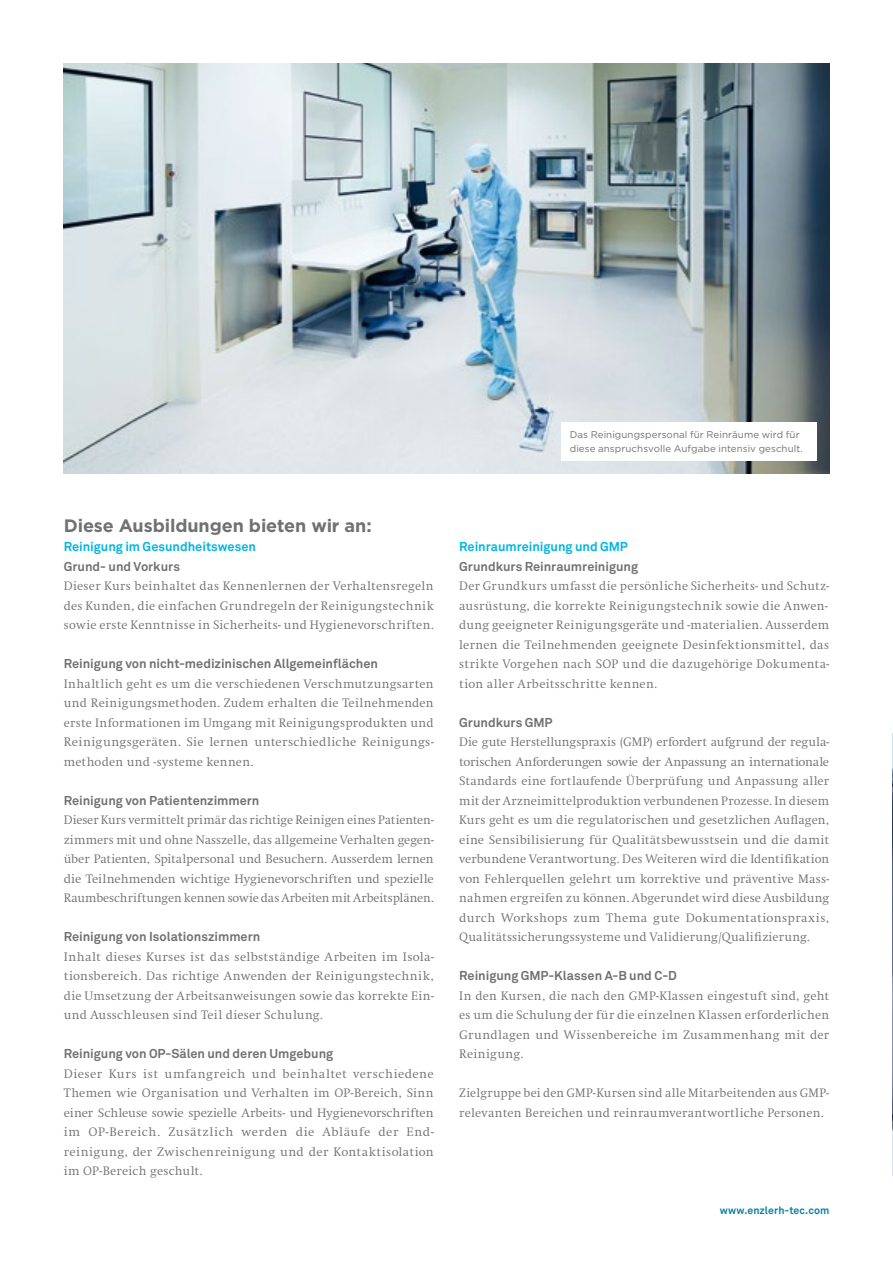
<style>
.page{position:relative;width:893px;height:1263px;background:#fff}
.page>*{position:absolute;margin:0;border:0;box-sizing:border-box;transform-origin:0 0}
.t1{font:700 18px "Gotham";letter-spacing:-.005em;color:#707172}
.t2{font:300 12.75px/19.5px "Swift";letter-spacing:.02em;color:#707172;text-align:justify}
.t3{font:700 12.75px "Akkurat";color:#707172}
.t4{font:700 12.75px "Akkurat";color:#00b5e0}
.t5{font:700 10.5px "Akkurat";letter-spacing:.01em;color:#0a80a1}
.t6{font:9.75px/13.5px "Gotham";letter-spacing:.01em;color:#707172}
</style>
<div class="page">
<img style="left:64px;top:64px;width:765px;height:409px">
<img style="left:892px;top:733px;width:1px;height:442px">
<div style="left:561px;top:422px;width:255px;height:39px;background:#fff"></div>
<p class="t6" style="left:570px;top:428px;width:235px">Das Reinigungspersonal für Reinräume wird für diese anspruchsvolle Aufgabe intensiv geschult.</p>
<h1 class="t1" style="left:64px;top:515px;width:309px">Diese Ausbildungen bieten wir an:</h1>
<p class="t4" style="left:64px;top:539px;width:194px">Reinigung im Gesundheitswesen</p>
<p class="t3" style="left:64px;top:558px;width:118px">Grund- und Vorkurs</p>
<p class="t2" style="left:64px;top:577px;width:371px">Dieser Kurs beinhaltet das Kennenlernen der Verhaltensregeln des Kunden, die einfachen Grundregeln der Reinigungstechnik sowie erste Kenntnisse in Sicherheits- und Hygienevorschriften.</p>
<p class="t3" style="left:64px;top:656px;width:316px">Reinigung von nicht-medizinischen Allgemeinflächen</p>
<p class="t2" style="left:64px;top:674px;width:371px">Inhaltlich geht es um die verschiedenen Verschmutzungsarten und Reinigungsmethoden. Zudem erhalten die Teilnehmenden erste Informationen im Umgang mit Reinigungsprodukten und Reinigungsgeräten. Sie lernen unterschiedliche Reinigungs&shy;methoden und -systeme kennen.</p>
<p class="t3" style="left:64px;top:792px;width:197px">Reinigung von Patientenzimmern</p>
<p class="t2" style="left:64px;top:811px;width:371px">Dieser Kurs vermittelt primär das richtige Reinigen eines Patienten&shy;zimmers mit und ohne Nasszelle, das allgemeine Verhalten gegen&shy;über Patienten, Spitalpersonal und Besuchern. Ausserdem lernen die Teilnehmenden wichtige Hygienevorschriften und spezielle Raumbeschriftungen kennen sowie das Arbeiten mit Arbeitsplänen.</p>
<p class="t3" style="left:64px;top:929px;width:198px">Reinigung von Isolationszimmern</p>
<p class="t2" style="left:64px;top:947px;width:371px">Inhalt dieses Kurses ist das selbstständige Arbeiten im Isola&shy;tionsbereich. Das richtige Anwenden der Reinigungstechnik, die Umsetzung der Arbeitsanweisungen sowie das korrekte Ein&shy;und Ausschleusen sind Teil dieser Schulung.</p>
<p class="t3" style="left:64px;top:1046px;width:271px">Reinigung von OP-Sälen und deren Umgebung</p>
<p class="t2" style="left:64px;top:1064px;width:371px">Dieser Kurs ist umfangreich und beinhaltet verschiedene Themen wie Organisation und Verhalten im OP-Bereich, Sinn einer Schleuse sowie spezielle Arbeits- und Hygienevorschriften im OP-Bereich. Zusätzlich werden die Abläufe der End&shy;reinigung, der Zwischenreinigung und der Kontaktisolation im OP-Bereich geschult.</p>
<p class="t4" style="left:459px;top:539px;width:170px">Reinraumreinigung und GMP</p>
<p class="t3" style="left:459px;top:558px;width:180px">Grundkurs Reinraumreinigung</p>
<p class="t2" style="left:459px;top:577px;width:371px">Der Grundkurs umfasst die persönliche Sicherheits- und Schutz&shy;ausrüstung, die korrekte Reinigungstechnik sowie die Anwen&shy;dung geeigneter Reinigungsgeräte und -materialien. Ausserdem lernen die Teilnehmenden geeignete Desinfektionsmittel, das strikte Vorgehen nach SOP und die dazugehörige Dokumenta&shy;tion aller Arbeitsschritte kennen.</p>
<p class="t3" style="left:459px;top:714px;width:95px">Grundkurs GMP</p>
<p class="t2" style="left:459px;top:733px;width:371px">Die gute Herstellungspraxis (GMP) erfordert aufgrund der regula&shy;torischen Anforderungen sowie der Anpassung an internationale Standards eine fortlaufende Überprüfung und Anpassung aller mit der Arzneimittelproduktion verbundenen Prozesse. In diesem Kurs geht es um die regulatorischen und gesetzlichen Auflagen, eine Sensibilisierung für Qualitätsbewusstsein und die damit verbundene Verantwortung. Des Weiteren wird die Identifikation von Fehlerquellen gelehrt um korrektive und präventive Mass&shy;nahmen ergreifen zu können. Abgerundet wird diese Ausbildung durch Workshops zum Thema gute Dokumentationspraxis, Qualitätssicherungssysteme und Validierung/Qualifizierung.</p>
<p class="t3" style="left:459px;top:968px;width:219px">Reinigung GMP-Klassen A-B und C-D</p>
<p class="t2" style="left:459px;top:986px;width:371px">In den Kursen, die nach den GMP-Klassen eingestuft sind, geht es um die Schulung der für die einzelnen Klassen erforderlichen Grundlagen und Wissenbereiche im Zusammenhang mit der Reinigung.</p>
<p class="t2" style="left:459px;top:1084px;width:371px">Zielgruppe bei den GMP-Kursen sind alle Mitarbeitenden aus GMP&shy;relevanten Bereichen und reinraumverantwortliche Personen.</p>
<p class="t5" style="left:720px;top:1204px;width:111px">www.enzlerh-tec.com</p>
</div>
